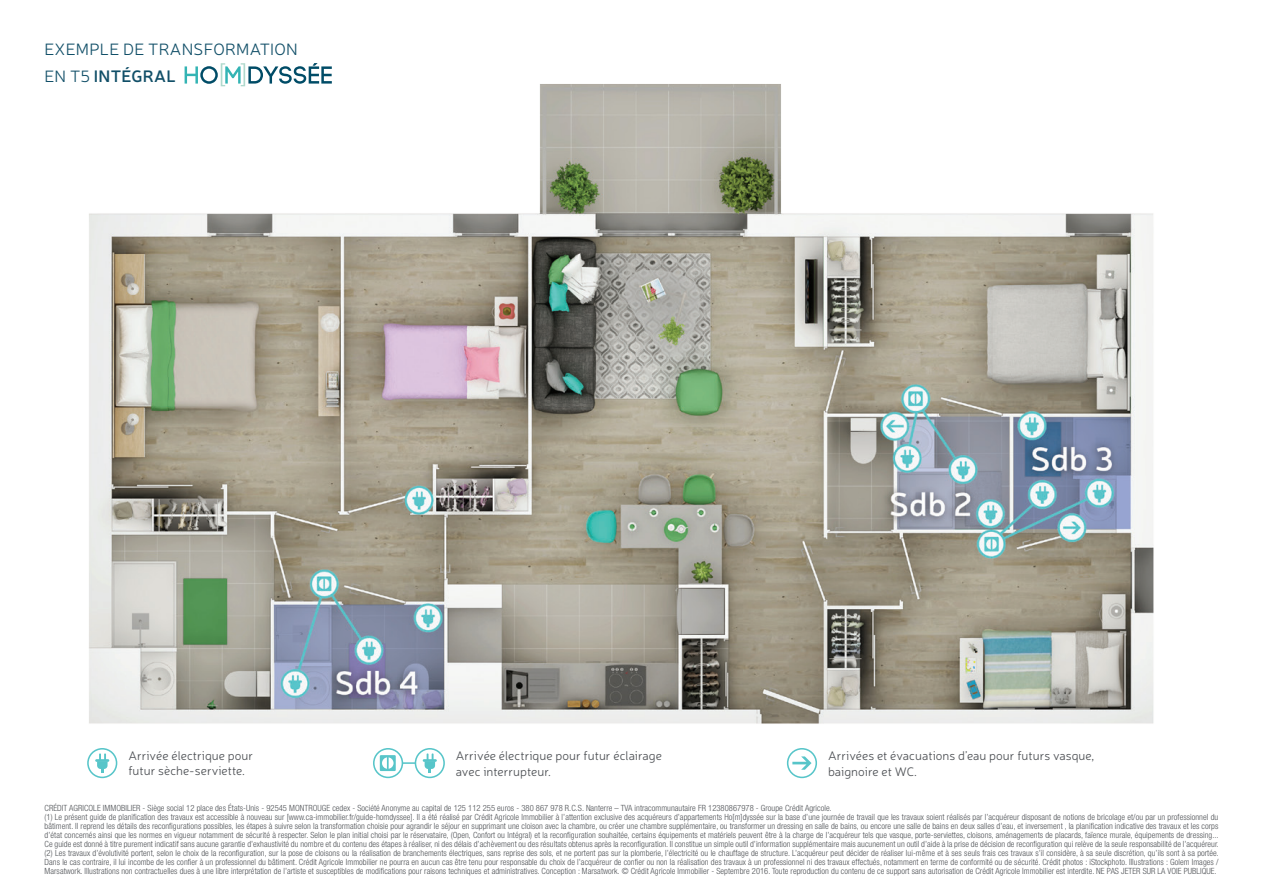
<style>
.page{position:relative;width:1263px;height:893px;background:#fff}
.page>*{position:absolute;margin:0;border:0;box-sizing:border-box;transform-origin:0 0}
.t1{font:300 16.5px/27px "Neris";letter-spacing:.015em;color:#114f68}
.t2{font:300 12.45px/15.3px "Neris";letter-spacing:.005em;color:#4f5256}
.t3{font:300 condensed 8.55px/9px "Helvetica Neue LT";letter-spacing:.005em;color:#4f5256}
.s1{font-weight:600}
</style>
<div class="page">
<img style="left:89px;top:68px;width:1065px;height:686px">
<div style="left:787px;top:748px;width:30px;height:30px;border:2px solid #57c5c9;border-radius:50%"></div>
<svg style="left:792px;top:756px;width:19px;height:14px"></svg>
<hr style="left:95px;top:759px;width:14px;height:3px;background:#57c5c9">
<svg style="left:97px;top:753px;width:11px;height:20px"></svg>
<div style="left:87px;top:748px;width:30px;height:30px;border:2px solid #57c5c9;border-radius:50%"></div>
<hr style="left:423px;top:759px;width:14px;height:3px;background:#57c5c9">
<svg style="left:425px;top:753px;width:10px;height:20px"></svg>
<div style="left:415px;top:748px;width:30px;height:30px;border:2px solid #57c5c9;border-radius:50%"></div>
<svg style="left:403px;top:762px;width:13px;height:2px"></svg>
<div style="left:373px;top:748px;width:30px;height:30px;border:2px solid #57c5c9;border-radius:50%"></div>
<div style="left:380px;top:755px;width:16px;height:16px;background:#57c5c9"></div>
<svg style="left:382px;top:757px;width:12px;height:12px"></svg>
<svg style="left:387px;top:757px;width:2px;height:12px"></svg>
<svg style="left:185px;top:63px;width:147px;height:23px"></svg>
<h1 class="t1" style="left:44px;top:35px;width:255px">EXEMPLE DE TRANSFORMATION<br>EN T5 <span class="s1">INTÉGRAL</span></h1>
<h2 class="t2" style="left:128px;top:748px;width:126px">Arrivée électrique pour futur sèche-serviette.</h2>
<h2 class="t2" style="left:456px;top:748px;width:208px">Arrivée électrique pour futur éclairage avec interrupteur.</h2>
<h2 class="t2" style="left:828px;top:748px;width:268px">Arrivées et évacuations d’eau pour futurs vasque, baignoire et WC.</h2>
<p class="t3" style="left:45px;top:803px;width:1176px">CRÉDIT AGRICOLE IMMOBILIER - Siège social 12 place des États-Unis - 92545 MONTROUGE cedex - Société Anonyme au capital de 125 112 255 euros - 380 867 978 R.C.S. Nanterre – TVA intracommunautaire FR 12380867978 - Groupe Crédit Agricole.<br>(1) Le présent guide de planification des travaux est accessible à nouveau sur [www.ca-immobilier.fr/guide-homdyssee]. Il a été réalisé par Crédit Agricole Immobilier à l’attention exclusive des acquéreurs d’appartements Ho[m]dyssée sur la base d’une journée de travail que les travaux soient réalisés par l’acquéreur disposant de notions de bricolage et/ou par un professionnel du bâtiment. Il reprend les détails des reconfigurations possibles, les étapes à suivre selon la transformation choisie pour agrandir le séjour en supprimant une cloison avec la chambre, ou créer une chambre supplémentaire, ou transformer un dressing en salle de bains, ou encore une salle de bains en deux salles d’eau, et inversement , la planification indicative des travaux et les corps d’état concernés ainsi que les normes en vigueur notamment de sécurité à respecter. Selon le plan initial choisi par le réservataire, (Open, Confort ou Intégral) et la reconfiguration souhaitée, certains équipements et matériels peuvent être à la charge de l’acquéreur tels que vasque, porte-serviettes, cloisons, aménagements de placards, faïence murale, équipements de dressing...<br>Ce guide est donné à titre purement indicatif sans aucune garantie d’exhaustivité du nombre et du contenu des étapes à réaliser, ni des délais d’achèvement ou des résultats obtenus après la reconfiguration. Il constitue un simple outil d’information supplémentaire mais aucunement un outil d’aide à la prise de décision de reconfiguration qui relève de la seule responsabilité de l’acquéreur. (2) Les travaux d’évolutivité portent, selon le choix de la reconfiguration, sur la pose de cloisons ou la réalisation de branchements électriques, sans reprise des sols, et ne portent pas sur la plomberie, l’électricité ou le chauffage de structure. L’acquéreur peut décider de réaliser lui-même et à ses seuls frais ces travaux s’il considère, à sa seule discrétion, qu’ils sont à sa portée.<br>Dans le cas contraire, il lui incombe de les confier à un professionnel du bâtiment. Crédit Agricole Immobilier ne pourra en aucun cas être tenu pour responsable du choix de l’acquéreur de confier ou non la réalisation des travaux à un professionnel ni des travaux effectués, notamment en terme de conformité ou de sécurité. Crédit photos : iStockphoto. Illustrations : Golem Images / Marsatwork. Illustrations non contractuelles dues à une libre interprétation de l’artiste et susceptibles de modifications pour raisons techniques et administratives. Conception : Marsatwork. © Crédit Agricole Immobilier - Septembre 2016. Toute reproduction du contenu de ce support sans autorisation de Crédit Agricole Immobilier est interdite. NE PAS JETER SUR LA VOIE PUBLIQUE.</p>
</div>
